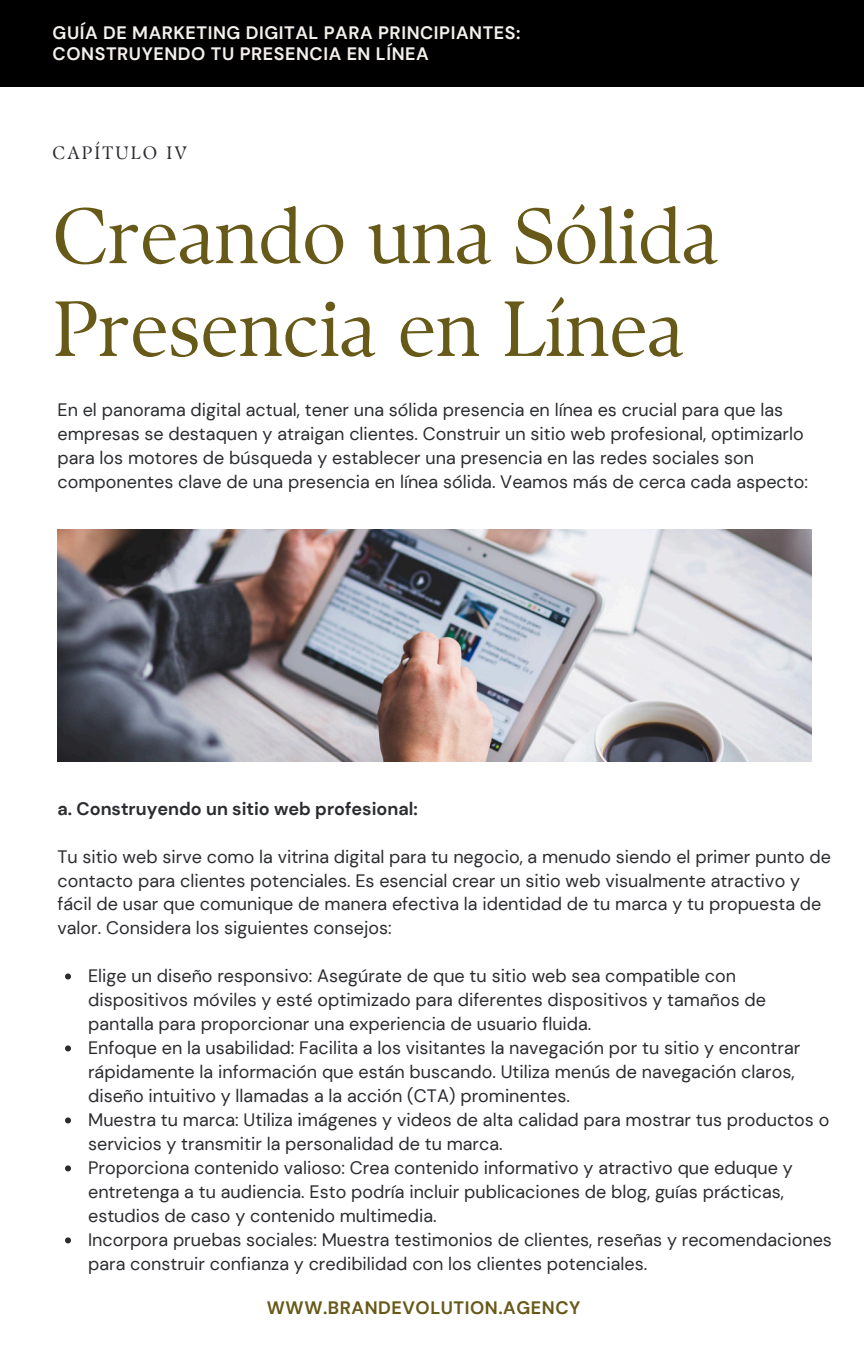
<style>
.page{position:relative;width:864px;height:1350px;background:#fff}
.page>*{position:absolute;margin:0;border:0;box-sizing:border-box;transform-origin:0 0}
.t1{font:78.08px/92.7px "TY Serif D";color:#675918}
.t2{font:18px/24.1px "DM Sans";color:#2b2c30}
.t3{font:700 18px/20.9px "DM Sans";letter-spacing:.03em;color:#f4f0eb}
.t4{font:700 18px "DM Sans";color:#2b2c30}
.t5{font:700 18px "DM Sans";letter-spacing:.03em;color:#675918}
.t6{font:18px "TY Serif D";letter-spacing:.12em;color:#2b2c30}
</style>
<div class="page">
<img style="left:58px;top:529px;width:754px;height:233px">
<div style="left:0;top:0;width:864px;height:86px;background:#000"></div>
<svg style="left:65px;top:973px;width:6px;height:6px"></svg>
<svg style="left:65px;top:1045px;width:6px;height:6px"></svg>
<svg style="left:65px;top:1117px;width:6px;height:6px"></svg>
<svg style="left:65px;top:1165px;width:6px;height:6px"></svg>
<svg style="left:65px;top:1237px;width:6px;height:6px"></svg>
<h2 class="t3" style="left:53px;top:22px;width:469px">GUÍA DE MARKETING DIGITAL PARA PRINCIPIANTES:<br>CONSTRUYENDO TU PRESENCIA EN LÍNEA</h2>
<h2 class="t3" style="left:53px;top:33px;width:440px">DECLUTTER YOUR HOME AND FIND MORE PEACE</h2>
<h1 class="t6" style="left:53px;top:142px;width:136px">CAPÍTULO IV</h1>
<h3 class="t1" style="left:53px;top:190px;width:667px">Creando una Sólida<br>Presencia en Línea</h3>
<p class="t2" style="left:58px;top:398px;width:752px">En el panorama digital actual, tener una sólida presencia en línea es crucial para que las empresas se destaquen y atraigan clientes. Construir un sitio web profesional, optimizarlo para los motores de búsqueda y establecer una presencia en las redes sociales son componentes clave de una presencia en línea sólida. Veamos más de cerca cada aspecto:</p>
<h4 class="t4" style="left:58px;top:797px;width:362px">a. Construyendo un sitio web profesional:</h4>
<p class="t2" style="left:58px;top:844px;width:775px">Tu sitio web sirve como la vitrina digital para tu negocio, a menudo siendo el primer punto de contacto para clientes potenciales. Es esencial crear un sitio web visualmente atractivo y fácil de usar que comunique de manera efectiva la identidad de tu marca y tu propuesta de valor. Considera los siguientes consejos:</p>
<p class="t2" style="left:88px;top:964px;width:679px">Elige un diseño responsivo: Asegúrate de que tu sitio web sea compatible con dispositivos móviles y esté optimizado para diferentes dispositivos y tamaños de pantalla para proporcionar una experiencia de usuario fluida.</p>
<p class="t2" style="left:88px;top:1036px;width:714px">Enfoque en la usabilidad: Facilita a los visitantes la navegación por tu sitio y encontrar rápidamente la información que están buscando. Utiliza menús de navegación claros, diseño intuitivo y llamadas a la acción (CTA) prominentes.</p>
<p class="t2" style="left:88px;top:1108px;width:743px">Muestra tu marca: Utiliza imágenes y videos de alta calidad para mostrar tus productos o servicios y transmitir la personalidad de tu marca.</p>
<p class="t2" style="left:88px;top:1156px;width:706px">Proporciona contenido valioso: Crea contenido informativo y atractivo que eduque y entretenga a tu audiencia. Esto podría incluir publicaciones de blog, guías prácticas, estudios de caso y contenido multimedia.</p>
<p class="t2" style="left:88px;top:1228px;width:745px">Incorpora pruebas sociales: Muestra testimonios de clientes, reseñas y recomendaciones para construir confianza y credibilidad con los clientes potenciales.</p>
<h2 class="t5" style="left:267px;top:1296px;width:315px">WWW.BRANDEVOLUTION.AGENCY</h2>
</div>
